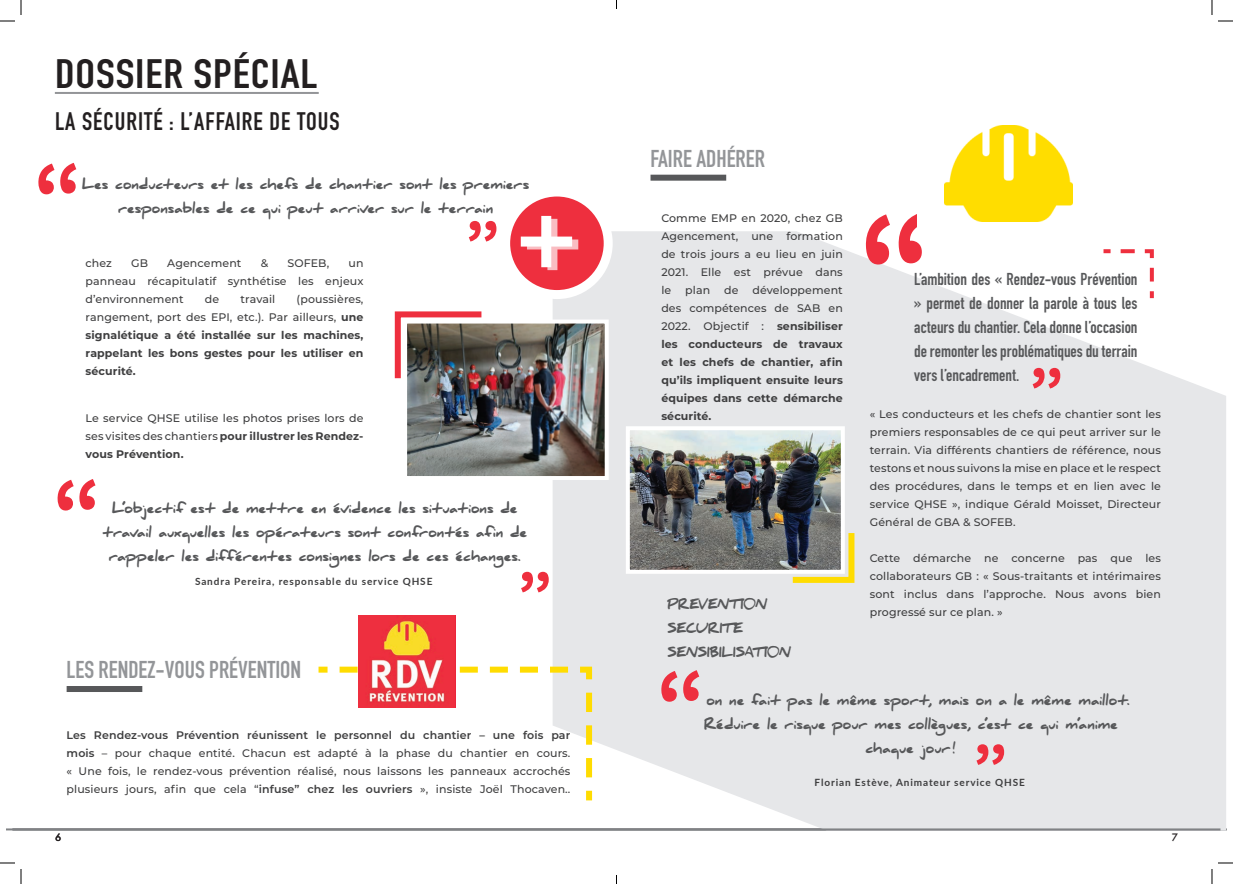
<style>
.page{position:relative;width:1233px;height:884px;background:#fff}
.page>*{position:absolute;margin:0;border:0;box-sizing:border-box;transform-origin:0 0}
.Titre_page{font:700 40.5px "DIN Condensed";letter-spacing:.02em;color:#231f20;scale:1.14 1}
.Titre_chantiers{font:700 25px "DIN Condensed";letter-spacing:.04em;color:#231f20}
.List_Paragraph{font:700 24px "DIN Condensed";color:#939598}
.Head_12_14_Left{font:700 17px/24px "DIN Condensed";letter-spacing:-.005em;color:#57585a;text-align:justify}
.Head_12_14_Left-2{font:900 13px/24px "Daniel";color:#57585a;text-align:center}
.Head_12_14_Left-3{font:900 12px "Daniel";letter-spacing:-.03em;color:#57585a}
.texte_courant{font:500 11px/18px "Montserrat";letter-spacing:.01em;color:#3e3e3f;text-align:justify}
.texte_courant-2{font:700 11px/18px "Montserrat";letter-spacing:.01em;color:#3e3e3f;text-align:justify}
.texte_courant-3{font:600 11px/18px "Montserrat";letter-spacing:.01em;color:#3e3e3f}
.texte_courant-4{font:700 10px "Lato";letter-spacing:.09em;color:#3e3e3f}
.numéro_de_page{font:500 10px "Futura";color:#231f20}
.s1{font-weight:500}
.s2{font-weight:700}
.s3{font-weight:600}
</style>
<div class="page">
<hr style="left:55px;top:92px;width:264px;height:2px;background:#939598">
<svg style="left:553px;top:231px;width:673px;height:599px;background:#e8e9eb"></svg>
<svg style="left:38px;top:163px;width:38px;height:31px"></svg>
<svg style="left:57px;top:479px;width:38px;height:32px"></svg>
<svg style="left:661px;top:670px;width:38px;height:32px"></svg>
<svg style="left:469px;top:221px;width:27px;height:21px"></svg>
<svg style="left:521px;top:572px;width:28px;height:20px"></svg>
<svg style="left:976px;top:744px;width:28px;height:21px"></svg>
<img style="left:631px;top:431px;width:209px;height:138px">
<div style="left:626px;top:426px;width:219px;height:148px;border:4px solid #fff"></div>
<img style="left:408px;top:325px;width:196px;height:150px">
<div style="left:403px;top:320px;width:206px;height:160px;border:4px solid #fff"></div>
<div style="left:67px;top:686px;width:75px;height:6px;background:#57585a"></div>
<div style="left:650px;top:175px;width:76px;height:6px;background:#57585a"></div>
<svg style="left:505px;top:192px;width:103px;height:103px;background:#f04a57"></svg>
<div style="left:501px;top:187px;width:111px;height:112px;border:9px solid #fff;border-radius:50%"></div>
<svg style="left:865px;top:214px;width:57px;height:51px"></svg>
<svg style="left:1032px;top:368px;width:28px;height:20px"></svg>
<div style="left:521px;top:237px;width:51px;height:10px;background:#fff"></div>
<div style="left:541px;top:216px;width:10px;height:51px;background:#fff"></div>
<svg style="left:527px;top:239px;width:51px;height:10px"></svg>
<svg style="left:547px;top:219px;width:10px;height:51px"></svg>
<img style="left:394px;top:311px;width:93px;height:73px">
<svg style="left:1099px;top:247px;width:56px;height:55px"></svg>
<svg style="left:318px;top:664px;width:277px;height:142px"></svg>
<hr style="left:12px;top:828px;width:1208px;height:2px;background:#808285">
<svg style="left:787px;top:527px;width:70px;height:59px;background:#9c997b"></svg>
<img style="left:359px;top:615px;width:96px;height:93px">
<div style="left:917px;top:115px;width:177px;height:124px;background:#fff"></div>
<img style="left:944px;top:125px;width:128px;height:97px">
<svg style="left:1218px;top:20px;width:15px;height:2px"></svg>
<svg style="left:1218px;top:862px;width:15px;height:2px"></svg>
<svg style="left:0;top:0;width:22px;height:22px"></svg>
<svg style="left:0;top:862px;width:22px;height:22px"></svg>
<svg style="left:1211px;top:0;width:1px;height:15px"></svg>
<svg style="left:1211px;top:869px;width:1px;height:15px"></svg>
<p class="Titre_page" style="left:55px;top:46px;width:232px">DOSSIER SPÉCIAL</p>
<p class="Titre_chantiers" style="left:55px;top:105px;width:286px">LA SÉCURITÉ : L’AFFAIRE DE TOUS</p>
<p class="Head_12_14_Left-2" style="left:82px;top:173px;width:449px">Les conducteurs et les chefs de chantier sont les premiers responsables de ce qui peut arriver sur le terrain</p>
<p class="texte_courant" style="left:86px;top:253px;width:28px">chez</p>
<p class="texte_courant" style="left:131px;top:253px;width:18px">GB</p>
<p class="texte_courant" style="left:167px;top:253px;width:76px">Agencement</p>
<p class="texte_courant" style="left:261px;top:253px;width:9px">&amp;</p>
<p class="texte_courant" style="left:287px;top:253px;width:43px">SOFEB,</p>
<p class="texte_courant" style="left:86px;top:253px;width:279px;text-indent:263px">un panneau récapitulatif synthétise les enjeux d’environnement</p>
<p class="texte_courant-2" style="left:86px;top:289px;width:279px;text-indent:211px"><span class="s1">(poussières, rangement, port des EPI, etc.). Par ailleurs,</span> une signalétique a été installée sur les machines, rappelant les bons gestes pour les utiliser en sécurité.</p>
<p class="texte_courant" style="left:86px;top:408px;width:279px">Le service QHSE utilise les photos prises lors de ses visites des chantiers <span class="s2">pour illustrer les Rendez&shy;vous Prévention.</span></p>
<p class="texte_courant" style="left:205px;top:289px;width:16px">de</p>
<p class="texte_courant" style="left:241px;top:289px;width:36px">travail</p>
<p class="Head_12_14_Left-2" style="left:102px;top:497px;width:426px">L’objectif est de mettre en évidence les situations de travail auxquelles les opérateurs sont confrontés afin de rappeler les différentes consignes lors de ces échanges.</p>
<p class="texte_courant-4" style="left:195px;top:574px;width:239px">Sandra Pereira, responsable du service QHSE</p>
<p class="List_Paragraph" style="left:67px;top:653px;width:236px">LES RENDEZ-VOUS PRÉVENTION</p>
<p class="texte_courant-3" style="left:67px;top:725px;width:505px">Les Rendez-vous Prévention réunissent le personnel du chantier – une fois par mois <span class="s1">– pour chaque entité. Chacun est adapté à la phase du chantier en cours.</span></p>
<p class="texte_courant" style="left:67px;top:761px;width:505px">« Une fois, le rendez-vous prévention réalisé, nous laissons les panneaux accrochés plusieurs jours, afin que cela “<span class="s3">infuse” chez les ouvriers</span> », insiste Joël Thocaven..</p>
<p class="List_Paragraph" style="left:650px;top:142px;width:116px">FAIRE ADHÉRER</p>
<p class="texte_courant" style="left:661px;top:208px;width:183px">Comme EMP en 2020, chez GB Agencement, une formation de trois jours a eu lieu en juin 2021. Elle est prévue dans le</p>
<p class="texte_courant-2" style="left:661px;top:280px;width:183px;text-indent:91px"><span class="s1">développement des compétences de SAB en 2022. Objectif :</span> sensibiliser les conducteurs de travaux et les chefs de chantier, afin qu’ils impliquent ensuite leurs équipes dans cette démarche sécurité.</p>
<p class="texte_courant" style="left:685px;top:280px;width:26px">plan</p>
<p class="texte_courant" style="left:724px;top:280px;width:16px">de</p>
<p class="Head_12_14_Left-3" style="left:667px;top:598px;width:102px">PREVENTI0N</p>
<p class="Head_12_14_Left-3" style="left:667px;top:622px;width:77px">SECURITE</p>
<p class="Head_12_14_Left-3" style="left:667px;top:646px;width:125px">SENSIBILISATI0N</p>
<p class="Head_12_14_Left" style="left:914px;top:267px;width:225px">L’ambition des « Rendez-vous Prévention » permet de donner la parole à tous les acteurs du chantier. Cela donne l’occasion de remonter les problématiques du terrain vers l’encadrement.</p>
<p class="texte_courant" style="left:870px;top:404px;width:293px">« Les conducteurs et les chefs de chantier sont les premiers responsables de ce qui peut arriver sur le terrain. Via différents chantiers de référence, nous testons et nous suivons la mise en place et le respect des procédures, dans le temps et en lien avec le service QHSE », indique Gérald Moisset, Directeur Général de GBA &amp; SOFEB.</p>
<p class="texte_courant" style="left:870px;top:548px;width:293px">Cette démarche ne concerne pas que les collaborateurs GB : « Sous-traitants et intérimaires sont inclus dans l’approche. Nous avons bien progressé sur ce plan. »</p>
<p class="Head_12_14_Left-2" style="left:692px;top:689px;width:439px">Oon ne fait pas le même sport, mais on a le même maillot.<br>Réduire le risque pour mes collègues, c’est ce qui m’anime chaque jour!</p>
<p class="texte_courant-4" style="left:814px;top:775px;width:212px">Florian Estève, Animateur service QHSE</p>
<p class="numéro_de_page" style="left:55px;top:831px;width:8px">6</p>
<p class="numéro_de_page" style="left:1171px;top:831px;width:8px">7</p>
</div>
